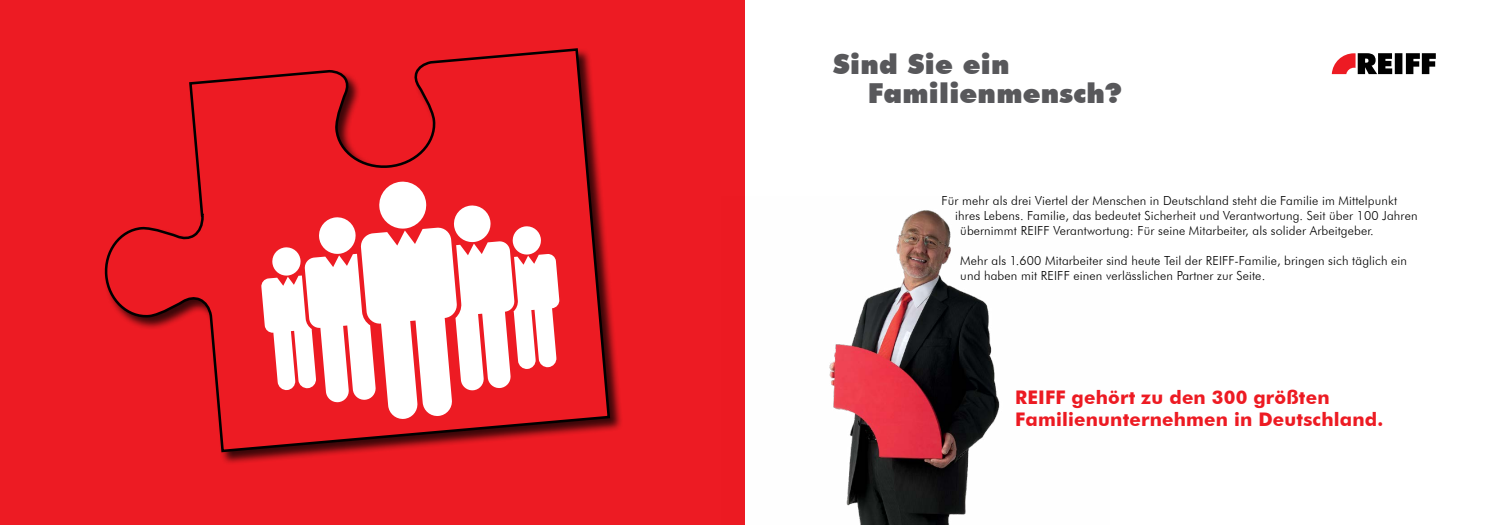
<style>
.page{position:relative;width:1489px;height:525px;background:#fff}
.page>*{position:absolute;margin:0;border:0;box-sizing:border-box;transform-origin:0 0}
.t1{font:900 27.5px/28.4px "Futura BT";letter-spacing:.01em;color:#58585b}
.t2{font:700 18.75px/21.2px "Futura BT";letter-spacing:.01em;color:#ed1b23}
.t3{font:300 12.5px/15px "Futura BT";letter-spacing:.01em;color:#000}
</style>
<div class="page">
<div style="left:0;top:0;width:744px;height:524px;background:#ed1b23"></div>
<svg style="left:1331px;top:53px;width:104px;height:21px"></svg>
<img style="left:744px;top:196px;width:256px;height:328px">
<div style="left:104px;top:48px;width:519px;height:417px;background:#000;opacity:.75"></div>
<svg style="left:104px;top:48px;width:507px;height:405px"></svg>
<svg style="left:261px;top:180px;width:298px;height:239px"></svg>
<h1 class="t1" style="left:867px;top:50px;width:256px;text-indent:-35px">Sind Sie ein<br>Familienmensch?</h1>
<p class="t3" style="left:941px;top:192px;width:457px">Für mehr als drei Viertel der Menschen in Deutschland steht die Familie im Mittelpunkt</p>
<p class="t3" style="left:955px;top:207px;width:463px">ihres Lebens. Familie, das bedeutet Sicherheit und Verantwortung. Seit über 100 Jahren</p>
<p class="t3" style="left:960px;top:222px;width:415px">übernimmt REIFF Verantwortung: Für seine Mitarbeiter, als solider Arbeitgeber.</p>
<p class="t3" style="left:960px;top:252px;width:448px">Mehr als 1.600 Mitarbeiter sind heute Teil der REIFF-Familie, bringen sich täglich ein und haben mit REIFF einen verlässlichen Partner zur Seite.</p>
<h2 class="t2" style="left:1015px;top:387px;width:370px">REIFF gehört zu den 300 größten<br>Familienunternehmen in Deutschland.</h2>
</div>
